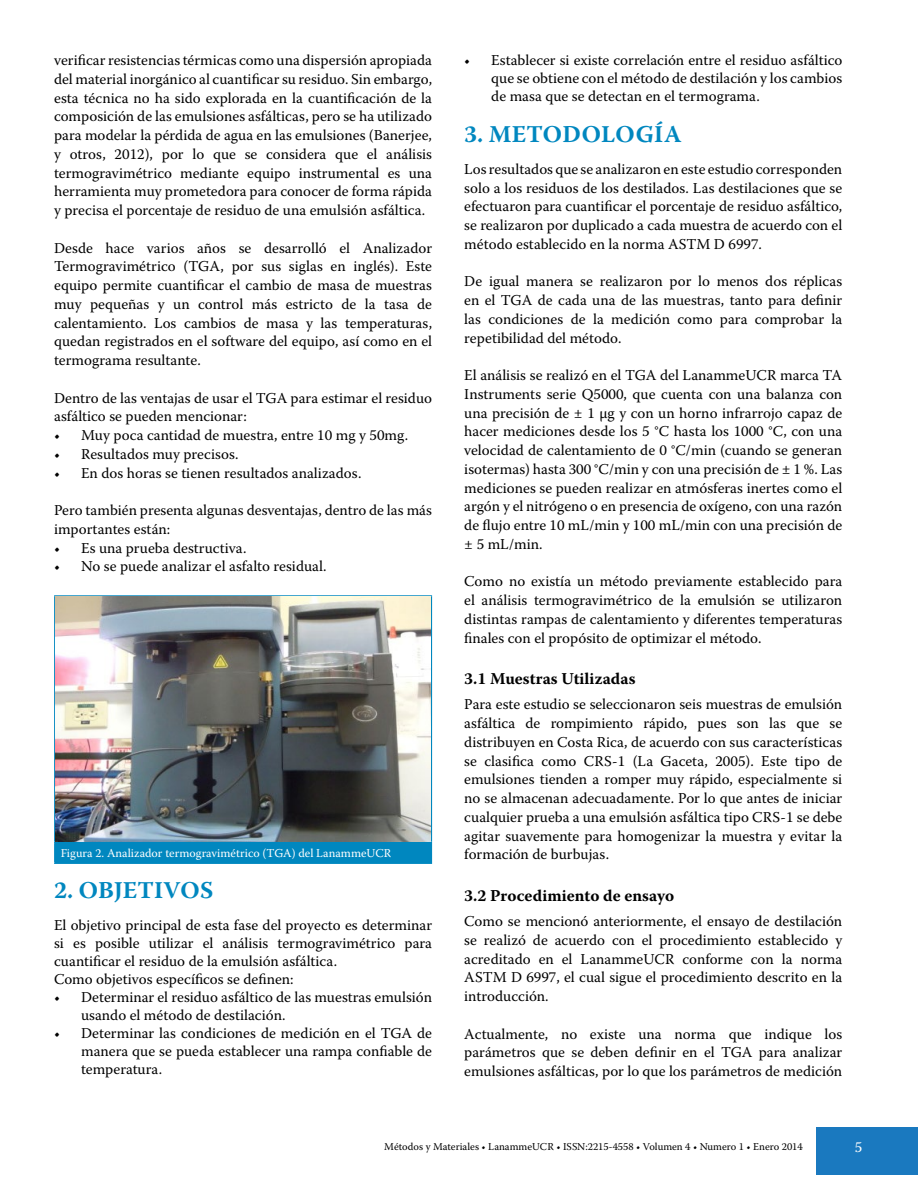
<style>
.page{position:relative;width:918px;height:1188px;background:#fff}
.page>*{position:absolute;margin:0;border:0;box-sizing:border-box;transform-origin:0 0}
.t1{font:700 24px "Warnock Pro";letter-spacing:.01em;color:#0087bf}
.t2{font:700 16.5px "Warnock Pro";color:#000}
.t3{font:15px/18.8px "Warnock Pro";color:#000;text-align:justify}
.t4{font:15px "Warnock Pro";color:#fff}
.t5{font:12px "Warnock Pro";color:#fff}
.t6{font:10.5px "Warnock Pro";color:#000}
</style>
<div class="page">
<div style="left:816px;top:1127px;width:102px;height:47px;background:#1a79bf"></div>
<div style="left:55px;top:842px;width:376px;height:21px;background:#0087bf"></div>
<hr style="left:54px;top:842px;width:378px;height:1px;background:#0087bf">
<svg style="left:54px;top:843px;width:1px;height:19px"></svg>
<svg style="left:431px;top:843px;width:1px;height:19px"></svg>
<hr style="left:54px;top:862px;width:378px;height:2px;background:#0087bf">
<hr style="left:54px;top:595px;width:378px;height:2px;background:#0087bf">
<hr style="left:54px;top:597px;width:2px;height:245px;background:#0087bf">
<hr style="left:431px;top:597px;width:1px;height:245px;background:#0087bf">
<img style="left:56px;top:597px;width:375px;height:245px">
<p class="t3" style="left:54px;top:50px;width:380px">verificar resistencias térmicas como una dispersión apropiada del material inorgánico al cuantificar su residuo. Sin embargo, esta técnica no ha sido explorada en la cuantificación de la composición de las emulsiones asfálticas, pero se ha utilizado para modelar la pérdida de agua en las emulsiones (Banerjee, y otros, 2012), por lo que se considera que el análisis termogravimétrico mediante equipo instrumental es una herramienta muy prometedora para conocer de forma rápida y precisa el porcentaje de residuo de una emulsión asfáltica.</p>
<p class="t3" style="left:54px;top:238px;width:380px">Desde hace varios años se desarrolló el Analizador Termogravimétrico (TGA, por sus siglas en inglés). Este equipo permite cuantificar el cambio de masa de muestras muy pequeñas y un control más estricto de la tasa de calentamiento. Los cambios de masa y las temperaturas, quedan registrados en el software del equipo, así como en el termograma resultante.</p>
<p class="t3" style="left:54px;top:388px;width:379px">Dentro de las ventajas de usar el TGA para estimar el residuo asfáltico se pueden mencionar:</p>
<p class="t3" style="left:54px;top:425px;width:356px">• Muy poca cantidad de muestra, entre 10 mg y 50mg.</p>
<p class="t3" style="left:54px;top:444px;width:186px">• Resultados muy precisos.</p>
<p class="t3" style="left:54px;top:463px;width:309px">• En dos horas se tienen resultados analizados.</p>
<p class="t3" style="left:54px;top:500px;width:380px">Pero también presenta algunas desventajas, dentro de las más importantes están:</p>
<p class="t3" style="left:54px;top:538px;width:194px">• Es una prueba destructiva.</p>
<p class="t3" style="left:54px;top:557px;width:274px">• No se puede analizar el asfalto residual.</p>
<p class="t5" style="left:61px;top:846px;width:332px">Figura 2. Analizador termogravimétrico (TGA) del LanammeUCR</p>
<h1 class="t1" style="left:54px;top:876px;width:161px">2. OBJETIVOS</h1>
<p class="t3" style="left:54px;top:916px;width:380px;line-height:18px;text-align:left">El objetivo principal de esta fase del proyecto es determinar si es posible utilizar el análisis termogravimétrico para cuantificar el residuo de la emulsión asfáltica.<br>Como objetivos específicos se definen:</p>
<p class="t3" style="left:81px;top:988px;width:353px;line-height:18px;text-indent:-27px">• Determinar el residuo asfáltico de las muestras emulsión usando el método de destilación.</p>
<p class="t3" style="left:81px;top:1024px;width:352px;line-height:18px;text-indent:-27px">• Determinar las condiciones de medición en el TGA de manera que se pueda establecer una rampa confiable de temperatura.</p>
<p class="t3" style="left:491px;top:51px;width:353px;line-height:18px;text-indent:-27px">• Establecer si existe correlación entre el residuo asfáltico que se obtiene con el método de destilación y los cambios de masa que se detectan en el termograma.</p>
<h1 class="t1" style="left:464px;top:119px;width:219px">3. METODOLOGÍA</h1>
<p class="t3" style="left:464px;top:159px;width:380px">Los resultados que se analizaron en este estudio corresponden solo a los residuos de los destilados. Las destilaciones que se efectuaron para cuantificar el porcentaje de residuo asfáltico, se realizaron por duplicado a cada muestra de acuerdo con el método establecido en la norma ASTM D 6997.</p>
<p class="t3" style="left:464px;top:272px;width:380px">De igual manera se realizaron por lo menos dos réplicas en el TGA de cada una de las muestras, tanto para definir las condiciones de la medición como para comprobar la repetibilidad del método.</p>
<p class="t3" style="left:464px;top:365px;width:379px">El análisis se realizó en el TGA del LanammeUCR marca TA Instruments serie Q5000, que cuenta con una balanza con una precisión de ± 1 μg y con un horno infrarrojo capaz de hacer mediciones desde los 5 °C hasta los 1000 °C, con una velocidad de calentamiento de 0 °C/min (cuando se generan isotermas) hasta 300 °C/min y con una precisión de ± 1 %. Las mediciones se pueden realizar en atmósferas inertes como el argón y el nitrógeno o en presencia de oxígeno, con una razón de flujo entre 10 mL/min y 100 mL/min con una precisión de ± 5 mL/min.</p>
<p class="t3" style="left:464px;top:572px;width:380px">Como no existía un método previamente establecido para el análisis termogravimétrico de la emulsión se utilizaron distintas rampas de calentamiento y diferentes temperaturas finales con el propósito de optimizar el método.</p>
<p class="t2" style="left:464px;top:668px;width:173px">3.1 Muestras Utilizadas</p>
<p class="t3" style="left:464px;top:695px;width:380px">Para este estudio se seleccionaron seis muestras de emulsión asfáltica de rompimiento rápido, pues son las que se distribuyen en Costa Rica, de acuerdo con sus características se clasifica como CRS-1 (La Gaceta, 2005). Este tipo de emulsiones tienden a romper muy rápido, especialmente si no se almacenan adecuadamente. Por lo que antes de iniciar cualquier prueba a una emulsión asfáltica tipo CRS-1 se debe agitar suavemente para homogenizar la muestra y evitar la formación de burbujas.</p>
<p class="t2" style="left:464px;top:885px;width:211px">3.2 Procedimiento de ensayo</p>
<p class="t3" style="left:464px;top:911px;width:380px">Como se mencionó anteriormente, el ensayo de destilación se realizó de acuerdo con el procedimiento establecido y acreditado en el LanammeUCR conforme con la norma ASTM D 6997, el cual sigue el procedimiento descrito en la introducción.</p>
<p class="t3" style="left:464px;top:1024px;width:380px">Actualmente, no existe una norma que indique los parámetros que se deben definir en el TGA para analizar emulsiones asfálticas, por lo que los parámetros de medición</p>
<p class="t6" style="left:384px;top:1140px;width:420px">Métodos y Materiales • LanammeUCR • ISSN:2215-4558 • Volumen 4 • Numero 1 • Enero 2014</p>
<p class="t4" style="left:855px;top:1138px;width:9px">5</p>
</div>
